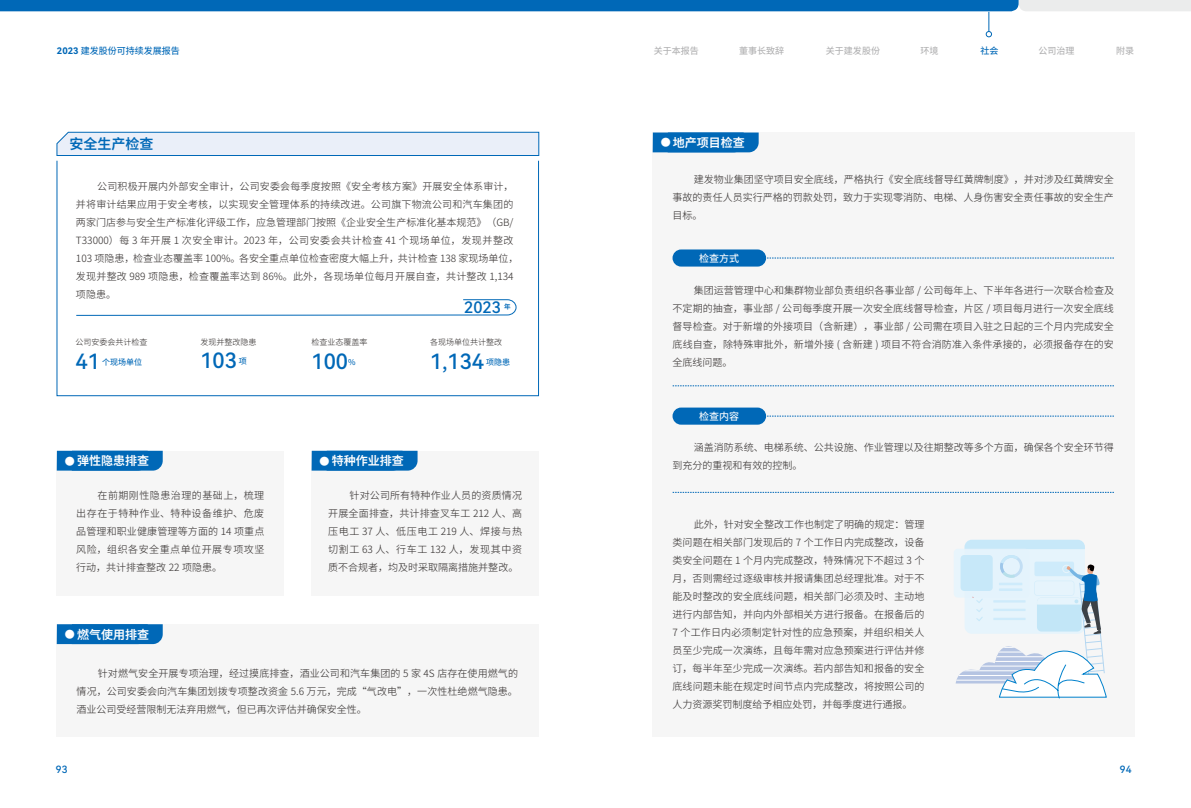
<style>
.page{position:relative;width:1191px;height:808px;background:#fff}
.page>*{position:absolute;margin:0;border:0;box-sizing:border-box;transform-origin:0 0}
.t1{font:21px "Harmony OS Sans Medium";color:#0068b7}
.t2{font:15.8px "Harmony OS Sans Medium";color:#0068b7}
.t3{font:14px "Dream Han Sans CN W20";color:#0068b7}
.t4{font:12px "Dream Han Sans CN W20";color:#fff}
.t5{font:10px/18px "Dream Han Sans CN W8";letter-spacing:.005em;color:#3e3a39;text-align:justify}
.t6{font:10px "Dream Han Sans CN W15";color:#fff}
.t7{font:10px "Harmony OS Sans Medium";color:#0068b7}
.t8{font:9px "Dream Han Sans CN W15";color:#b1b1b2}
.t9{font:9px "Dream Han Sans CN W15";color:#0068b7}
.t10{font:8px "Dream Han Sans CN W8";color:#3e3a39}
.t11{font:8px "Dream Han Sans CN W15";color:#0068b7}
.t12{font:6.6px "Dream Han Sans CN W20";color:#0068b7}
.s1{font-family:"Harmony OS Sans Bold"}
.s2{font-size:10px}
</style>
<div class="page">
<div style="left:985px;top:31px;width:7px;height:6px;border:1px solid #0068b7;border-radius:50%"></div>
<svg style="left:0;top:0;width:1191px;height:32px"></svg>
<div style="left:57px;top:451px;width:227px;height:144px;background:#f6f6f6"></div>
<div style="left:311px;top:451px;width:228px;height:144px;background:#f6f6f6"></div>
<div style="left:57px;top:624px;width:482px;height:113px;background:#f6f6f6"></div>
<div style="left:652px;top:133px;width:482px;height:604px;background:#f6f6f6"></div>
<svg style="left:56px;top:132px;width:483px;height:24px"></svg>
<svg style="left:56px;top:160px;width:483px;height:236px"></svg>
<div style="left:57px;top:451px;width:106px;height:20px;background:#0068b7"></div>
<div style="left:311px;top:451px;width:106px;height:20px;background:#0068b7"></div>
<div style="left:57px;top:624px;width:106px;height:20px;background:#0068b7"></div>
<div style="left:652px;top:133px;width:106px;height:19px;background:#0068b7"></div>
<svg style="left:766px;top:258px;width:348px;height:1px"></svg>
<svg style="left:766px;top:416px;width:348px;height:1px"></svg>
<svg style="left:672px;top:386px;width:442px;height:1px"></svg>
<svg style="left:672px;top:492px;width:442px;height:1px"></svg>
<div style="left:672px;top:249px;width:94px;height:18px;background:#0068b7;border-radius:9px"></div>
<div style="left:672px;top:408px;width:94px;height:17px;background:#0068b7;border-radius:9px"></div>
<svg style="left:954px;top:540px;width:152px;height:159px"></svg>
<svg style="left:76px;top:299px;width:440px;height:17px"></svg>
<p class="t9" style="left:57px;top:45px;width:124px"><span class="s1">2023</span> 建发股份可持续发展报告</p>
<p class="t8" style="left:653px;top:45px;width:46px">关于本报告</p>
<p class="t8" style="left:739px;top:45px;width:46px">董事长致辞</p>
<p class="t8" style="left:826px;top:45px;width:55px">关于建发股份</p>
<p class="t8" style="left:920px;top:45px;width:19px">环境</p>
<p class="t9" style="left:980px;top:45px;width:19px">社会</p>
<p class="t8" style="left:1038px;top:45px;width:37px">公司治理</p>
<p class="t8" style="left:1116px;top:45px;width:19px">附录</p>
<h3 class="t3" style="left:69px;top:135px;width:85px">安全生产检查</h3>
<p class="t5" style="left:76px;top:177px;width:444px;text-align:left;text-indent:21px">公司积极开展内外部安全审计，公司安委会每季度按照《安全考核方案》开展安全体系审计，并将审计结果应用于安全考核，以实现安全管理体系的持续改进。公司旗下物流公司和汽车集团的两家门店参与安全生产标准化评级工作，应急管理部门按照《企业安全生产标准化基本规范》（GB/ T33000）每 3 年开展 1 次安全审计。2023 年，公司安委会共计检查 41 个现场单位，发现并整改103 项隐患，检查业态覆盖率 100%。各安全重点单位检查密度大幅上升，共计检查 138 家现场单位，发现并整改 989 项隐患，检查覆盖率达到 86%。此外，各现场单位每月开展自查，共计整改 1,134项隐患。</p>
<p class="t10" style="left:76px;top:337px;width:73px">公司安委会共计检查</p>
<h1 class="t1" style="left:76px;top:347px;width:26px">41</h1>
<p class="t11" style="left:102px;top:357px;width:41px">个现场单位</p>
<p class="t10" style="left:200px;top:337px;width:57px">发现并整改隐患</p>
<h1 class="t1" style="left:200px;top:346px;width:38px">103</h1>
<p class="t11" style="left:239px;top:356px;width:9px">项</p>
<p class="t10" style="left:311px;top:337px;width:57px">检查业态覆盖率</p>
<h1 class="t1" style="left:311px;top:347px;width:38px">100</h1>
<p class="t11" style="left:348px;top:357px;width:9px">%</p>
<h2 class="t2" style="left:464px;top:296px;width:38px">2023</h2>
<p class="t12" style="left:504px;top:303px;width:8px">年</p>
<p class="t10" style="left:430px;top:337px;width:73px">各现场单位共计整改</p>
<h1 class="t1" style="left:430px;top:347px;width:56px">1,134</h1>
<p class="t11" style="left:486px;top:357px;width:25px">项隐患</p>
<p class="t4" style="left:65px;top:453px;width:86px"><span class="s2">●</span> 弹性隐患排查</p>
<p class="t4" style="left:319px;top:453px;width:86px"><span class="s2">●</span> 特种作业排查</p>
<p class="t5" style="left:76px;top:486px;width:190px;text-indent:21px">在前期刚性隐患治理的基础上，梳理出存在于特种作业、特种设备维护、危废品管理和职业健康管理等方面的 14 项重点风险，组织各安全重点单位开展专项攻坚行动，共计排查整改 22 项隐患。</p>
<p class="t5" style="left:328px;top:486px;width:195px;text-indent:21px">针对公司所有特种作业人员的资质情况开展全面排查，共计排查叉车工 212 人、高压电工 37 人、低压电工 219 人、焊接与热切割工 63 人、行车工 132 人，发现其中资质不合规者，均及时采取隔离措施并整改。</p>
<p class="t4" style="left:65px;top:627px;width:86px"><span class="s2">●</span> 燃气使用排查</p>
<p class="t5" style="left:77px;top:664px;width:443px;text-indent:21px">针对燃气安全开展专项治理，经过摸底排查，酒业公司和汽车集团的 5 家 4S 店存在使用燃气的情况，公司安委会向汽车集团划拨专项整改资金 5.6 万元，完成“气改电”，一次性杜绝燃气隐患。酒业公司受经营限制无法弃用燃气，但已再次评估并确保安全性。</p>
<p class="t4" style="left:660px;top:135px;width:86px"><span class="s2">●</span> 地产项目检查</p>
<p class="t5" style="left:672px;top:170px;width:443px;text-indent:21px">建发物业集团坚守项目安全底线，严格执行《安全底线督导红黄牌制度》，并对涉及红黄牌安全事故的责任人员实行严格的罚款处罚，致力于实现零消防、电梯、人身伤害安全责任事故的安全生产目标。</p>
<p class="t6" style="left:699px;top:252px;width:41px">检查方式</p>
<p class="t5" style="left:672px;top:281px;width:443px;text-indent:21px">集团运营管理中心和集群物业部负责组织各事业部 / 公司每年上、下半年各进行一次联合检查及不定期的抽查，事业部 / 公司每季度开展一次安全底线督导检查，片区 / 项目每月进行一次安全底线督导检查。对于新增的外接项目（含新建），事业部 / 公司需在项目入驻之日起的三个月内完成安全底线自查，除特殊审批外，新增外接 ( 含新建 ) 项目不符合消防准入条件承接的，必须报备存在的安全底线问题。</p>
<p class="t6" style="left:699px;top:410px;width:41px">检查内容</p>
<p class="t5" style="left:672px;top:438px;width:443px;text-indent:21px">涵盖消防系统、电梯系统、公共设施、作业管理以及往期整改等多个方面，确保各个安全环节得到充分的重视和有效的控制。</p>
<p class="t5" style="left:672px;top:515px;width:253px;text-indent:21px">此外，针对安全整改工作也制定了明确的规定：管理类问题在相关部门发现后的 7 个工作日内完成整改，设备类安全问题在 1 个月内完成整改，特殊情况下不超过 3 个月，否则需经过逐级审核并报请集团总经理批准。对于不能及时整改的安全底线问题，相关部门必须及时、主动地进行内部告知，并向内外部相关方进行报备。在报备后的7 个工作日内必须制定针对性的应急预案，并组织相关人员至少完成一次演练，且每年需对应急预案进行评估并修订，每半年至少完成一次演练。若内部告知和报备的安全底线问题未能在规定时间节点内完成整改，将按照公司的人力资源奖罚制度给予相应处罚，并每季度进行通报。</p>
<p class="t7" style="left:56px;top:763px;width:13px">93</p>
<p class="t7" style="left:1120px;top:763px;width:13px">94</p>
</div>
